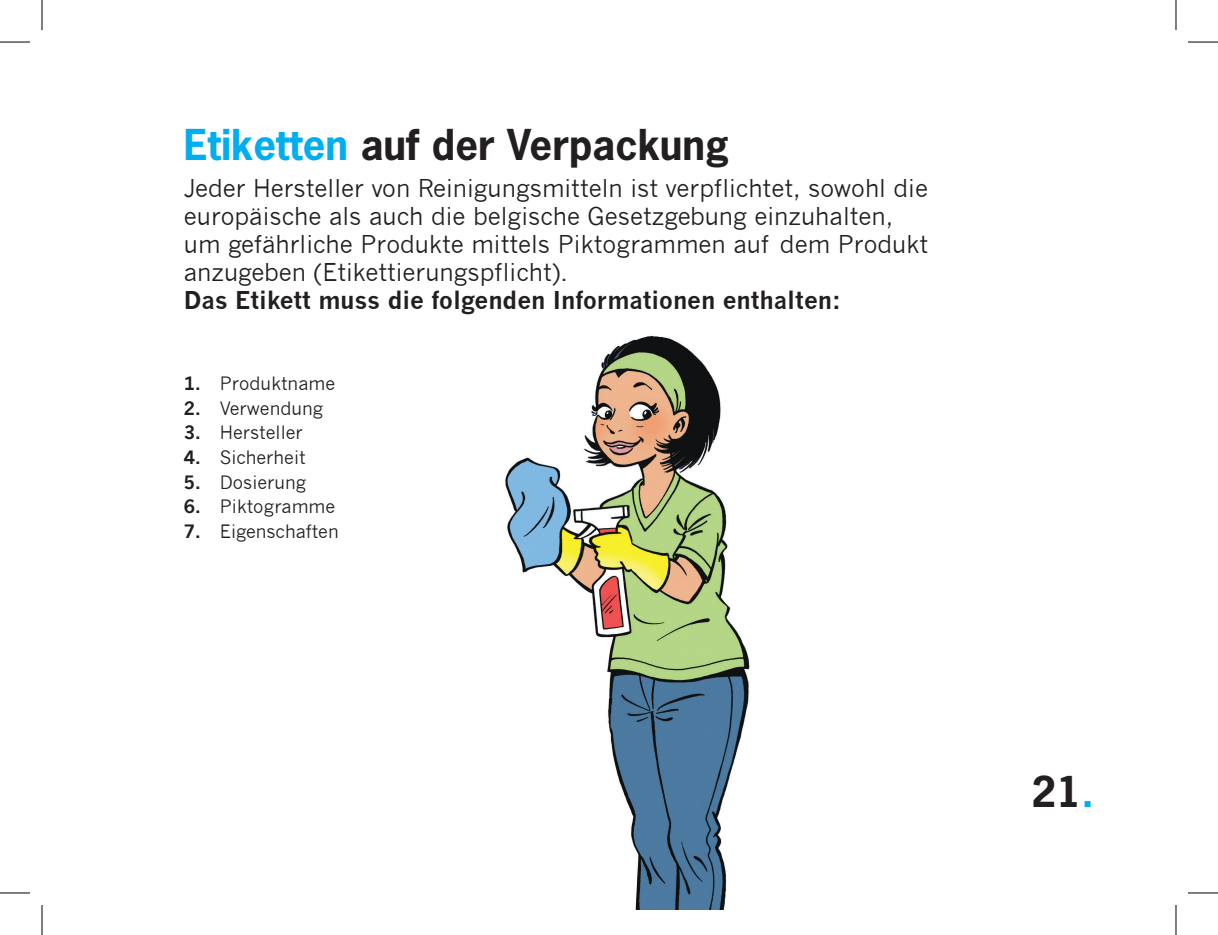
<style>
.page{position:relative;width:1218px;height:935px;background:#fff}
.page>*{position:absolute;margin:0;border:0;box-sizing:border-box;transform-origin:0 0}
.t1{font:700 40px "News Gothic Std";color:#231f20}
.t2{font:24px/28px "News Gothic";color:#231f20}
.t3{font:700 24px "News Gothic";color:#231f20}
.t4{font:18px "News Gothic";color:#231f20}
.s1{color:#00aeef}
.s2{font-weight:700}
</style>
<div class="page">
<img style="left:505px;top:335px;width:245px;height:574px">
<hr style="left:0;top:42px;width:30px;height:1px;background:#000">
<hr style="left:1188px;top:42px;width:30px;height:1px;background:#000">
<hr style="left:0;top:892px;width:30px;height:1px;background:#000">
<hr style="left:1188px;top:892px;width:30px;height:1px;background:#000">
<hr style="left:42px;top:0;width:1px;height:30px;background:#000">
<hr style="left:42px;top:904px;width:1px;height:30px;background:#000">
<hr style="left:1176px;top:0;width:1px;height:30px;background:#000">
<hr style="left:1176px;top:904px;width:1px;height:30px;background:#000">
<h1 class="t1" style="left:184px;top:118px;width:547px"><span class="s1">Etiketten</span> auf der Verpackung</h1>
<p class="t2" style="left:184px;top:175px;width:746px">Jeder Hersteller von Reinigungsmitteln ist verpflichtet, sowohl die europäische als auch die belgische Gesetzgebung einzuhalten, um gefährliche Produkte mittels Piktogrammen auf dem Produkt anzugeben (Etikettierungspflicht).</p>
<p class="t3" style="left:184px;top:286px;width:659px">Das Etikett muss die folgenden Informationen enthalten:</p>
<p class="t4" style="left:184px;top:373px;width:153px"><span class="s2">1.</span> Produktname</p>
<p class="t4" style="left:184px;top:397px;width:141px"><span class="s2">2.</span> Verwendung</p>
<p class="t4" style="left:184px;top:422px;width:121px"><span class="s2">3.</span> Hersteller</p>
<p class="t4" style="left:184px;top:447px;width:123px"><span class="s2">4.</span> Sicherheit</p>
<p class="t4" style="left:184px;top:471px;width:124px"><span class="s2">5.</span> Dosierung</p>
<p class="t4" style="left:184px;top:496px;width:153px"><span class="s2">6.</span> Piktogramme</p>
<p class="t4" style="left:184px;top:520px;width:156px"><span class="s2">7.</span> Eigenschaften</p>
<h1 class="t1" style="left:1031px;top:765px;width:64px">21<span class="s1">.</span></h1>
</div>
